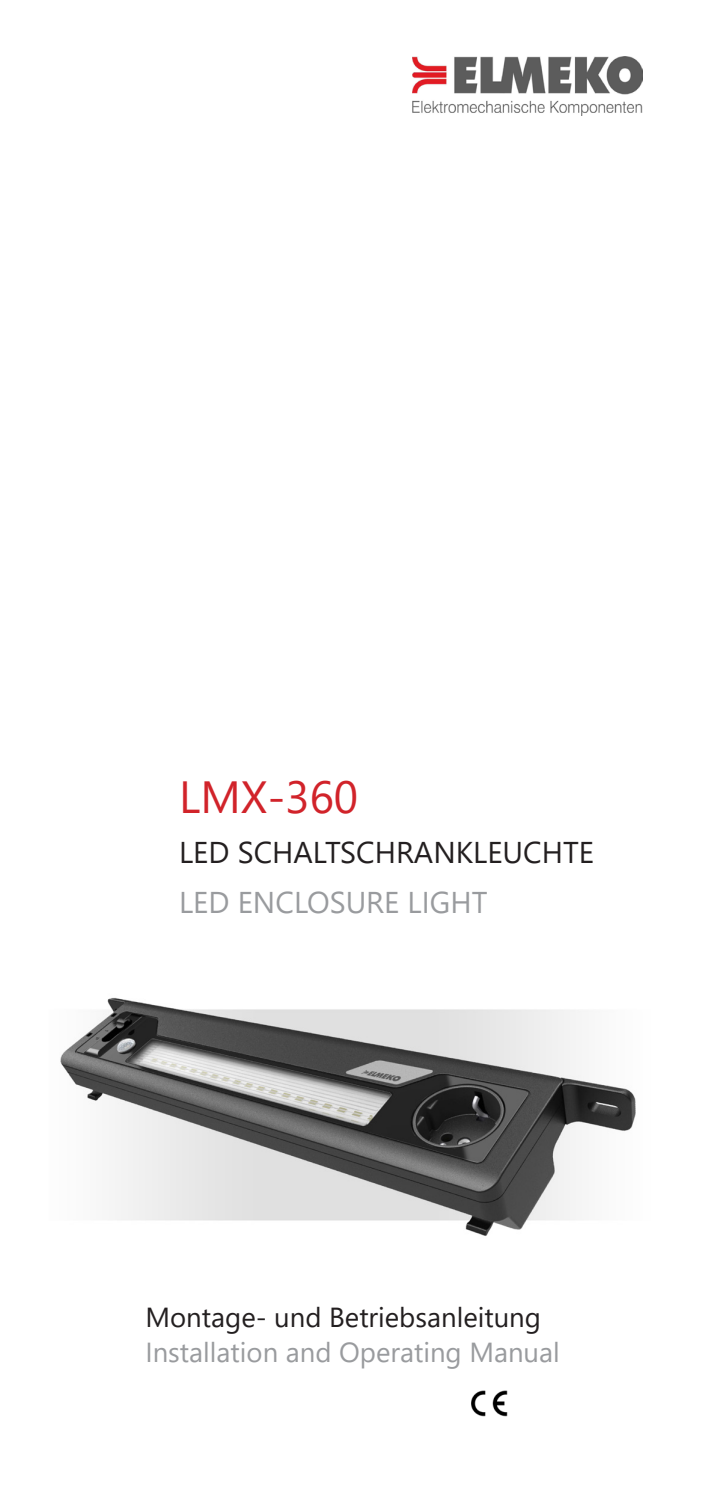
<style>
.page{position:relative;width:702px;height:1489px;background:#fff}
.page>*{position:absolute;margin:0;border:0;box-sizing:border-box;transform-origin:0 0}
.t1{font:45px "Segoe UI";color:#d1232a}
.t2{font:30px "Segoe UI";color:#231f20}
.t3{font:30px "Segoe UI";color:#999b9e}
.t4{font:27.5px "Segoe UI";color:#999b9e}
.t5{font:27.5px "Segoe UI";color:#231f20}
</style>
<div class="page">
<img style="left:60px;top:997px;width:576px;height:239px">
<img style="left:413px;top:56px;width:230px;height:60px">
<img style="left:471px;top:1390px;width:37px;height:27px">
<p class="t1" style="left:179px;top:754px;width:180px">LMX-360</p>
<p class="t2" style="left:179px;top:824px;width:416px">LED SCHALTSCHRANKLEUCHTE</p>
<p class="t3" style="left:179px;top:874px;width:310px">LED ENCLOSURE LIGHT</p>
<p class="t5" style="left:145px;top:1290px;width:397px">Montage- und Betriebsanleitung</p>
<p class="t4" style="left:145px;top:1325px;width:416px">Installation and Operating Manual</p>
</div>
